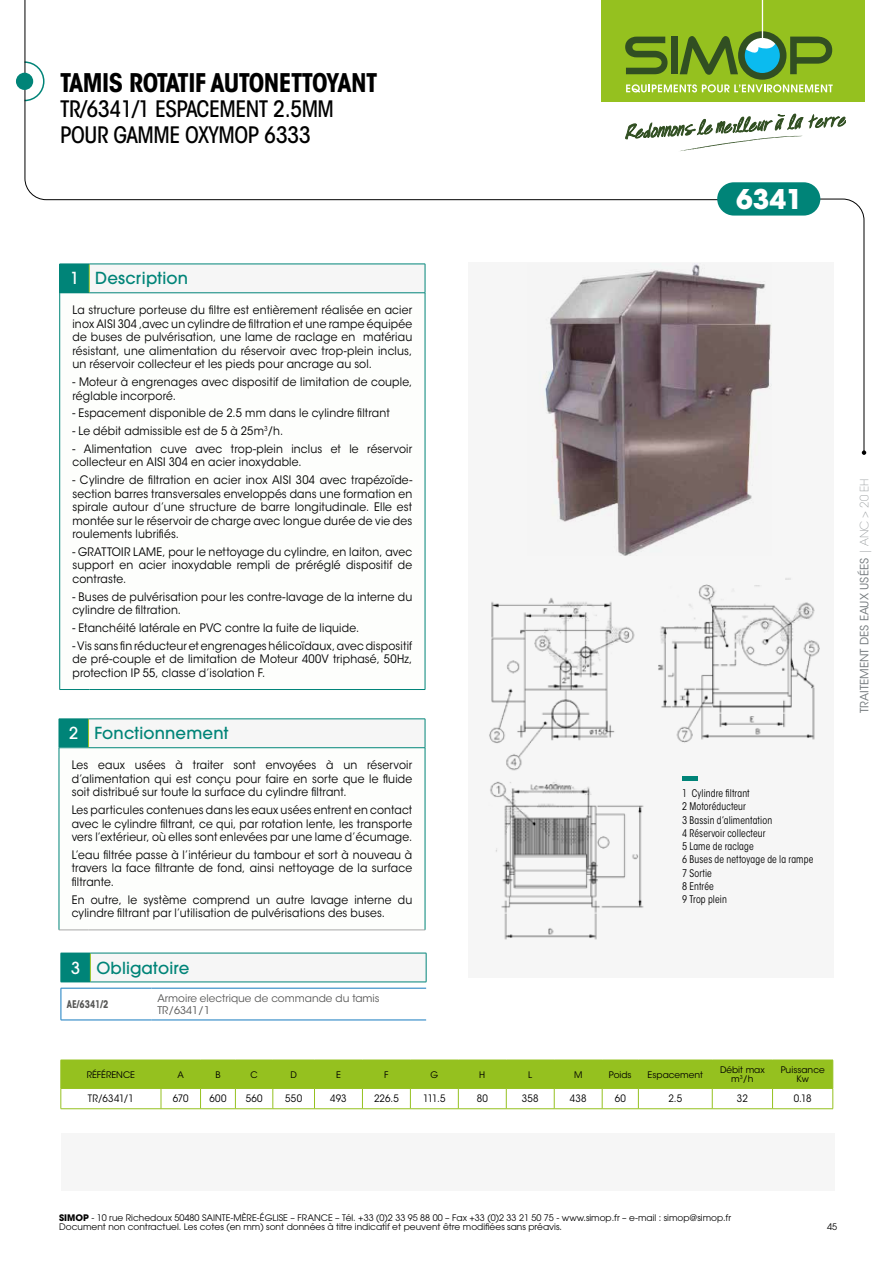
<style>
.page{position:relative;width:893px;height:1263px;background:#fff}
.page>*{position:absolute;margin:0;border:0;box-sizing:border-box;transform-origin:0 0}
.t1{font:700 27px "ITC Avant Garde Std";color:#fff}
.t2{font:700 condensed 25.5px "ITC Avant Garde Std";letter-spacing:-.02em;color:#000}
.t3{font:500 condensed 22.5px/25.5px "ITC Avant Garde Std";letter-spacing:-.02em;color:#000}
.t4{font:500 16.5px "ITC Avant Garde Pro";letter-spacing:.01em;color:#008478}
.t5{font:11.7px/13.5px "ITC Avant Garde Std";letter-spacing:.015em;color:#000;text-align:justify;scale:.93 1}
.t6{font:11.4px "ITC Avant Garde Std";color:#73797c}
.t7{font:condensed 10.5px/13.2px "ITC Avant Garde Std";letter-spacing:.015em;color:#000;scale:.93 1}
.t8{font:10.5px/12px "ITC Avant Garde Std";color:#575756}
.t9{font:700 condensed 10.5px "ITC Avant Garde Std";color:#575756;scale:.9 1}
.t10{font:10.2px "ITC Avant Garde Std";letter-spacing:.02em;color:#000;scale:.93 1}
.t11{font:9px/9px "ITC Avant Garde Pro";color:#000}
.t12{font:9px/9.8px "ITC Avant Garde Std";color:#000;text-align:center}
.s1{color:#fff}
.s2{font-weight:200}
.s3{font-weight:700}
</style>
<div class="page">
<svg style="left:24px;top:0;width:706px;height:200px"></svg>
<div style="left:16px;top:73px;width:17px;height:17px;background:#008478;border-radius:50%"></div>
<div style="left:717px;top:182px;width:103px;height:34px;background:#008478;border-radius:17px"></div>
<svg style="left:748px;top:198px;width:118px;height:257px"></svg>
<div style="left:601px;top:0;width:263px;height:102px;background:#95c11f"></div>
<hr style="left:762px;top:0;width:1px;height:42px;background:#fff">
<svg style="left:625px;top:31px;width:208px;height:61px"></svg>
<svg style="left:809px;top:115px;width:36px;height:13px"></svg>
<svg style="left:625px;top:114px;width:178px;height:38px"></svg>
<div style="left:468px;top:263px;width:365px;height:715px;background:#f6f6f6"></div>
<div style="left:89px;top:264px;width:336px;height:29px;background:#f6f6f6"></div>
<hr style="left:89px;top:264px;width:336px;height:1px;background:#008478">
<svg style="left:425px;top:264px;width:1px;height:29px"></svg>
<svg style="left:59px;top:264px;width:31px;height:30px"></svg>
<hr style="left:89px;top:293px;width:336px;height:1px;background:#008478">
<hr style="left:59px;top:293px;width:1px;height:396px;background:#008478">
<hr style="left:425px;top:293px;width:1px;height:396px;background:#008478">
<svg style="left:60px;top:689px;width:29px;height:1px"></svg>
<hr style="left:89px;top:689px;width:336px;height:1px;background:#008478">
<div style="left:59px;top:719px;width:30px;height:29px;background:#008478"></div>
<div style="left:89px;top:719px;width:336px;height:29px;background:#f6f6f6"></div>
<hr style="left:59px;top:930px;width:30px;height:1px;background:#a8a8a7">
<hr style="left:89px;top:930px;width:336px;height:1px;background:#a8a8a7">
<svg style="left:88px;top:720px;width:1px;height:27px"></svg>
<hr style="left:89px;top:719px;width:336px;height:1px;background:#008478">
<svg style="left:425px;top:719px;width:1px;height:28px"></svg>
<hr style="left:89px;top:747px;width:336px;height:1px;background:#008478">
<hr style="left:59px;top:748px;width:1px;height:182px;background:#008478">
<hr style="left:425px;top:748px;width:1px;height:182px;background:#008478">
<div style="left:61px;top:1133px;width:773px;height:58px;background:#f6f6f6"></div>
<img style="left:544px;top:264px;width:227px;height:292px">
<svg style="left:61px;top:1060px;width:773px;height:48px"></svg>
<hr style="left:61px;top:1108px;width:100px;height:1px;background:#95c11f">
<hr style="left:161px;top:1108px;width:40px;height:1px;background:#95c11f">
<hr style="left:201px;top:1108px;width:34px;height:1px;background:#95c11f">
<hr style="left:235px;top:1108px;width:38px;height:1px;background:#95c11f">
<hr style="left:273px;top:1108px;width:41px;height:1px;background:#95c11f">
<hr style="left:314px;top:1108px;width:48px;height:1px;background:#95c11f">
<hr style="left:362px;top:1108px;width:48px;height:1px;background:#95c11f">
<hr style="left:410px;top:1108px;width:48px;height:1px;background:#95c11f">
<hr style="left:458px;top:1108px;width:48px;height:1px;background:#95c11f">
<hr style="left:506px;top:1108px;width:48px;height:1px;background:#95c11f">
<hr style="left:554px;top:1108px;width:48px;height:1px;background:#95c11f">
<hr style="left:602px;top:1108px;width:36px;height:1px;background:#95c11f">
<hr style="left:638px;top:1108px;width:74px;height:1px;background:#95c11f">
<hr style="left:712px;top:1108px;width:60px;height:1px;background:#95c11f">
<hr style="left:772px;top:1108px;width:61px;height:1px;background:#95c11f">
<img style="left:489px;top:598px;width:146px;height:172px">
<img style="left:658px;top:578px;width:162px;height:165px">
<img style="left:490px;top:770px;width:154px;height:170px">
<hr style="left:682px;top:776px;width:16px;height:4px;background:#008478">
<hr style="left:61px;top:1020px;width:90px;height:1px;background:#167bc0">
<hr style="left:151px;top:1020px;width:275px;height:1px;background:#167bc0">
<hr style="left:61px;top:988px;width:90px;height:1px;background:#167bc0">
<hr style="left:61px;top:988px;width:1px;height:32px;background:#167bc0">
<hr style="left:151px;top:988px;width:275px;height:1px;background:#167bc0">
<div style="left:90px;top:953px;width:336px;height:29px;background:#f6f6f6"></div>
<hr style="left:90px;top:953px;width:336px;height:1px;background:#008478">
<svg style="left:426px;top:953px;width:1px;height:29px"></svg>
<svg style="left:61px;top:953px;width:30px;height:30px"></svg>
<hr style="left:90px;top:982px;width:336px;height:1px;background:#008478">
<h2 class="t2" style="left:60px;top:66px;width:319px">TAMIS ROTATIF AUTONETTOYANT</h2>
<h3 class="t3" style="left:60px;top:96px;width:275px">TR/6341/1 ESPACEMENT 2.5MM<br>POUR GAMME OXYMOP 6333</h3>
<h3 class="t4" style="left:70px;top:268px;width:120px"><span class="s1">1</span> Description</h3>
<p class="t5" style="left:72px;top:304px;width:367px">La structure porteuse du filtre est entièrement réalisée en acier inox AISI 304 ,avec un cylindre de filtration et une rampe équipée de buses de pulvérisation, une lame de raclage en matériau résistant, une alimentation du réservoir avec trop-plein inclus, un réservoir collecteur et les pieds pour ancrage au sol.</p>
<p class="t5" style="left:72px;top:375px;width:367px">- Moteur à engrenages avec dispositif de limitation de couple, réglable incorporé.</p>
<p class="t5" style="left:72px;top:407px;width:343px">- Espacement disponible de 2.5 mm dans le cylindre filtrant</p>
<p class="t5" style="left:72px;top:424px;width:228px">- Le débit admissible est de 5 à 25m<sup>3</sup>/h.</p>
<p class="t5" style="left:72px;top:442px;width:367px">- Alimentation cuve avec trop-plein inclus et le réservoir collecteur en AISI 304 en acier inoxydable.</p>
<p class="t5" style="left:72px;top:473px;width:367px">- Cylindre de filtration en acier inox AISI 304 avec trapézoïde&shy;section barres transversales enveloppés dans une formation en spirale autour d’une structure de barre longitudinale. Elle est montée sur le réservoir de charge avec longue durée de vie des roulements lubrifiés.</p>
<p class="t5" style="left:72px;top:545px;width:367px">- GRATTOIR LAME, pour le nettoyage du cylindre, en laiton, avec support en acier inoxydable rempli de préréglé dispositif de contraste.</p>
<p class="t5" style="left:72px;top:590px;width:367px">- Buses de pulvérisation pour les contre-lavage de la interne du cylindre de filtration.</p>
<p class="t5" style="left:72px;top:621px;width:310px">- Etanchéité latérale en PVC contre la fuite de liquide.</p>
<p class="t5" style="left:72px;top:639px;width:367px">- Vis sans fin réducteur et engrenages hélicoïdaux, avec dispositif de pré-couple et de limitation de Moteur 400V triphasé, 50Hz, protection IP 55, classe d’isolation F.</p>
<h3 class="t4" style="left:69px;top:723px;width:161px"><span class="s1">2</span> Fonctionnement</h3>
<p class="t5" style="left:72px;top:758px;width:368px">Les eaux usées à traiter sont envoyées à un réservoir d’alimentation qui est conçu pour faire en sorte que le fluide soit distribué sur toute la surface du cylindre filtrant.</p>
<p class="t5" style="left:72px;top:803px;width:368px">Les particules contenues dans les eaux usées entrent en contact avec le cylindre filtrant, ce qui, par rotation lente, les transporte vers l’extérieur, où elles sont enlevées par une lame d’écumage.</p>
<p class="t5" style="left:72px;top:848px;width:368px">L’eau filtrée passe à l’intérieur du tambour et sort à nouveau à travers la face filtrante de fond, ainsi nettoyage de la surface filtrante.</p>
<p class="t5" style="left:72px;top:893px;width:368px">En outre, le système comprend un autre lavage interne du cylindre filtrant par l’utilisation de pulvérisations des buses.</p>
<h3 class="t4" style="left:71px;top:957px;width:120px"><span class="s1">3</span> Obligatoire</h3>
<p class="t9" style="left:67px;top:997px;width:48px">AE/6341/2</p>
<p class="t8" style="left:157px;top:992px;width:224px">Armoire electrique de commande du tamis<br>TR/6341/1</p>
<h1 class="t1" style="left:736px;top:182px;width:68px">6341</h1>
<p class="t7" style="left:682px;top:787px;width:143px">1 Cylindre filtrant<br>2 Motoréducteur<br>3 Bassin d’alimentation<br>4 Réservoir collecteur<br>5 Lame de raclage<br>6 Buses de nettoyage de la rampe<br>7 Sortie<br>8 Entrée<br>9 Trop plein</p>
<p class="t12" style="left:87px;top:1069px;width:50px">RÉFÉRENCE</p>
<p class="t12" style="left:178px;top:1069px;width:8px">A</p>
<p class="t12" style="left:215px;top:1069px;width:7px">B</p>
<p class="t12" style="left:250px;top:1069px;width:9px">C</p>
<p class="t12" style="left:290px;top:1069px;width:8px">D</p>
<p class="t12" style="left:336px;top:1069px;width:6px">E</p>
<p class="t12" style="left:384px;top:1069px;width:6px">F</p>
<p class="t12" style="left:430px;top:1069px;width:9px">G</p>
<p class="t12" style="left:479px;top:1069px;width:8px">H</p>
<p class="t12" style="left:528px;top:1069px;width:5px">L</p>
<p class="t12" style="left:574px;top:1069px;width:10px">M</p>
<p class="t12" style="left:609px;top:1069px;width:24px">Poids</p>
<p class="t12" style="left:648px;top:1069px;width:57px">Espacement</p>
<p class="t12" style="left:720px;top:1065px;width:46px">Débit max m<sup>3</sup>/h</p>
<p class="t12" style="left:781px;top:1065px;width:46px">Puissance<br>Kw</p>
<p class="t10" style="left:88px;top:1092px;width:51px">TR/6341/1</p>
<p class="t10" style="left:173px;top:1092px;width:19px">670</p>
<p class="t10" style="left:209px;top:1092px;width:20px">600</p>
<p class="t10" style="left:246px;top:1092px;width:20px">560</p>
<p class="t10" style="left:285px;top:1092px;width:20px">550</p>
<p class="t10" style="left:330px;top:1092px;width:19px">493</p>
<p class="t10" style="left:374px;top:1092px;width:28px">226.5</p>
<p class="t10" style="left:423px;top:1092px;width:25px">111.5</p>
<p class="t10" style="left:477px;top:1092px;width:14px">80</p>
<p class="t10" style="left:522px;top:1092px;width:19px">358</p>
<p class="t10" style="left:570px;top:1092px;width:19px">438</p>
<p class="t10" style="left:615px;top:1092px;width:14px">60</p>
<p class="t10" style="left:668px;top:1092px;width:16px">2.5</p>
<p class="t10" style="left:737px;top:1092px;width:13px">32</p>
<p class="t10" style="left:794px;top:1092px;width:21px">0.18</p>
<p class="t6" style="left:857px;top:713px;width:236px;rotate:-90deg">TRAITEMENT DES EAUX USÉES <span class="s2">| ANC &gt; 20 EH</span></p>
<p class="t11" style="left:59px;top:1213px;width:673px"><span class="s3">SIMOP</span> - 10 rue Richedoux 50480 SAINTE-MÈRE-ÉGLISE – FRANCE – Tél. +33 (0)2 33 95 88 00 – Fax +33 (0)2 33 21 50 75 - www.simop.fr – e-mail : simop@simop.fr<br>Document non contractuel. Les cotes (en mm) sont données à titre indicatif et peuvent être modifiées sans préavis.</p>
<p class="t11" style="left:827px;top:1222px;width:11px">45</p>
</div>
